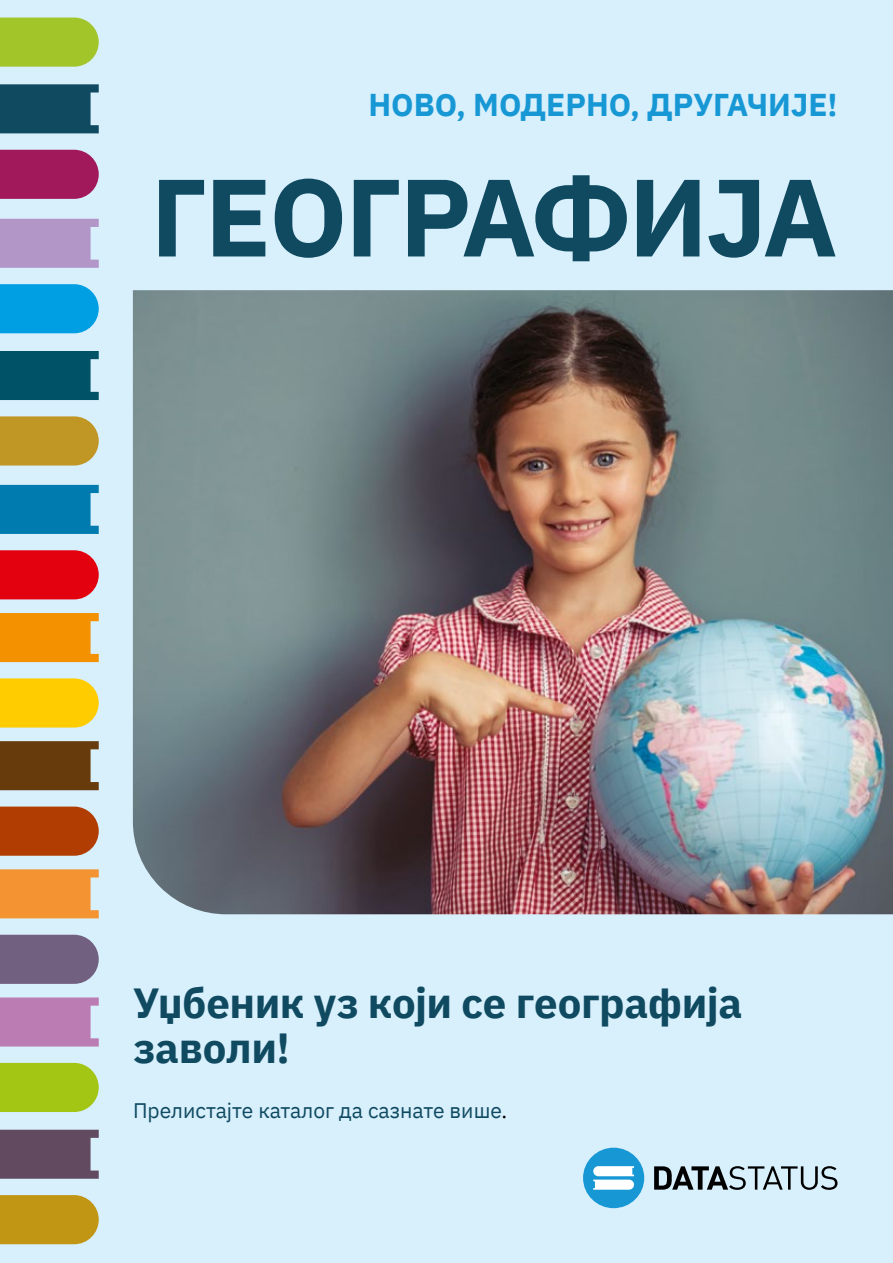
<style>
.page{position:relative;width:893px;height:1263px;background:#d8effc}
.page>*{position:absolute;margin:0;border:0;box-sizing:border-box;transform-origin:0 0}
.t1{font:700 109.65px "IBM Plex Sans";letter-spacing:-.02em;color:#0f4a61}
.t2{font:700 42px/45px "IBM Plex Sans";letter-spacing:-.005em;color:#0f4a61}
.t3{font:700 31.5px "IBM Plex Sans";color:#1798d5}
.t4{font:21px "IBM Plex Sans";color:#0f4a61}
.s1{color:#000}
</style>
<div class="page">
<svg style="left:0;top:1195px;width:99px;height:49px;background:#c19b21"></svg>
<svg style="left:0;top:1130px;width:99px;height:49px;background:#695569"></svg>
<div style="left:0;top:1063px;width:99px;height:49px;background:#a2c613"></div>
<svg style="left:0;top:997px;width:99px;height:49px;background:#bc82b7"></svg>
<svg style="left:0;top:935px;width:99px;height:49px;background:#766887"></svg>
<svg style="left:0;top:869px;width:99px;height:49px;background:#f2983e"></svg>
<svg style="left:0;top:806px;width:99px;height:50px;background:#b44914"></svg>
<svg style="left:0;top:741px;width:99px;height:49px;background:#6e461a"></svg>
<svg style="left:0;top:678px;width:99px;height:49px;background:#fcce0f"></svg>
<svg style="left:0;top:613px;width:99px;height:49px;background:#f1960e"></svg>
<svg style="left:0;top:550px;width:99px;height:49px;background:#e20e1d"></svg>
<svg style="left:0;top:485px;width:99px;height:49px;background:#0c81b3"></svg>
<svg style="left:0;top:416px;width:99px;height:49px;background:#c19b32"></svg>
<div style="left:0;top:351px;width:99px;height:49px;background:#005367"></div>
<svg style="left:0;top:284px;width:99px;height:49px;background:#0ca2e4"></svg>
<svg style="left:0;top:219px;width:99px;height:49px;background:#b39bca"></svg>
<svg style="left:0;top:150px;width:99px;height:49px;background:#a52564"></svg>
<svg style="left:0;top:84px;width:99px;height:49px;background:#1b546b"></svg>
<svg style="left:0;top:18px;width:99px;height:49px;background:#a5c836"></svg>
<img style="left:133px;top:290px;width:760px;height:624px">
<div style="left:583px;top:1148px;width:61px;height:60px;background:#1798d5;border-radius:50%"></div>
<svg style="left:654px;top:1166px;width:183px;height:24px"></svg>
<svg style="left:593px;top:1166px;width:41px;height:24px"></svg>
<p class="t3" style="left:368px;top:79px;width:471px">НОВО, МОДЕРНО, ДРУГАЧИЈЕ!</p>
<h1 class="t1" style="left:151px;top:130px;width:689px">ГЕОГРАФИЈА</h1>
<p class="t2" style="left:133px;top:977px;width:611px">Уџбеник уз који се географија заволи!</p>
<p class="t4" style="left:133px;top:1095px;width:376px">Прелистајте каталог да сазнате више<span class="s1">.</span></p>
</div>
